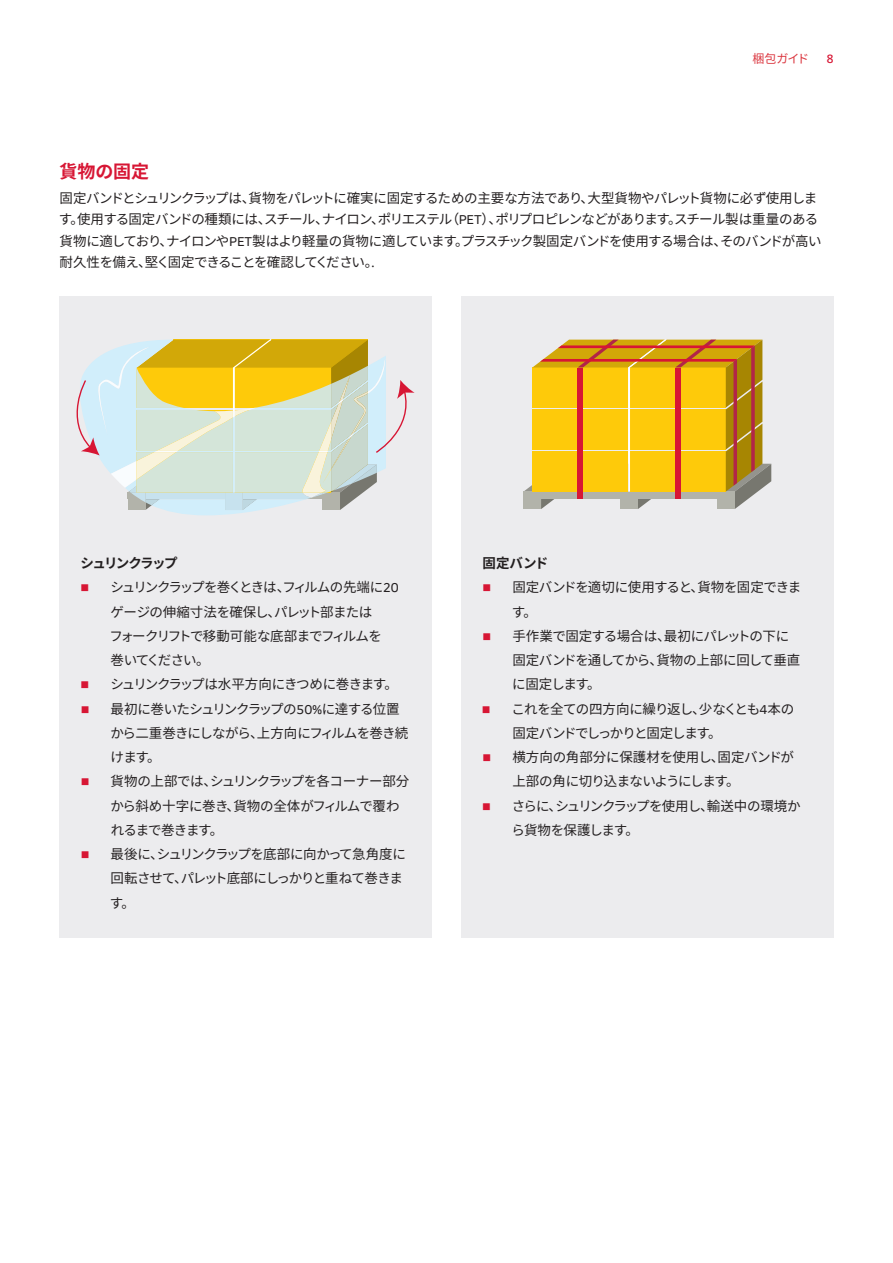
<style>
.page{position:relative;width:893px;height:1263px;background:#fff}
.page>*{position:absolute;margin:0;border:0;box-sizing:border-box;transform-origin:0 0}
.t1{font:700 18px "Noto Sans CJ Kjp";color:#d71634}
.t2{font:13.5px/24.3px "Noto Sans CJ Kjp";letter-spacing:-.055em;color:#231f20}
.t3{font:13.5px/24.3px "Noto Sans CJ Kjp";letter-spacing:-.075em;color:#231f20}
.t4{font:13.5px/24.3px "Noto Sans CJ Kjp";letter-spacing:-.035em;color:#231f20}
.t5{font:13.5px/24.3px "Noto Sans CJ Kjp";letter-spacing:-.025em;color:#231f20}
.t6{font:700 13.5px "Noto Sans CJ Kjp";letter-spacing:-.115em;color:#231f20}
.t7{font:12px "Noto Sans CJ Kjp";letter-spacing:-.04em;color:#db3740}
.t8{font:12px "Frutiger LT Std";color:#d71634}
.s1{font-family:"Delivery"}
.s2{color:#d71634}
</style>
<div class="page">
<div style="left:60px;top:297px;width:372px;height:641px;background:#ececee"></div>
<svg style="left:76px;top:340px;width:339px;height:175px"></svg>
<div style="left:461px;top:297px;width:372px;height:641px;background:#ececee"></div>
<svg style="left:523px;top:340px;width:248px;height:169px;background:#e5b336"></svg>
<p class="t7" style="left:752px;top:51px;width:58px">梱包ガイド</p>
<p class="t8" style="left:827px;top:52px;width:8px">8</p>
<h1 class="t1" style="left:60px;top:161px;width:91px">貨物の固定</h1>
<p class="t2" style="left:59px;top:188px;width:764px;line-height:21.3px">固定バンドとシュリンクラップは、貨物をパレットに確実に固定するための主要な方法であり、大型貨物やパレット貨物に必ず使用します。使用する固定バンドの種類には、スチール、ナイロン、ポリエステル（<span class="s1">PET</span>）、ポリプロピレンなどがあります。スチール製は重量のある貨物に適しており、ナイロンや<span class="s1">PET</span>製はより軽量の貨物に適しています。プラスチック製固定バンドを使用する場合は、そのバンドが高い耐久性を備え、堅く固定できることを確認してください。<span class="s1">.</span></p>
<p class="t6" style="left:81px;top:555px;width:99px">シュリンクラップ</p>
<p class="t3" style="left:110px;top:575px;width:291px;text-indent:-29px"><span class="s2">■</span> シュリンクラップを巻くときは、フィルムの先端に<span class="s1">20</span>ゲージの伸縮寸法を確保し、パレット部または<br>フォークリフトで移動可能な底部までフィルムを<br>巻いてください。</p>
<p class="t3" style="left:81px;top:672px;width:319px"><span class="s2">■</span> シュリンクラップは水平方向にきつめに巻きます。</p>
<p class="t2" style="left:110px;top:697px;width:299px;text-indent:-30px"><span class="s2">■</span> 最初に巻いたシュリンクラップの<span class="s1">50%</span>に達する位置から二重巻きにしながら、上方向にフィルムを巻き続けます。</p>
<p class="t2" style="left:110px;top:770px;width:301px;text-indent:-30px"><span class="s2">■</span> 貨物の上部では、シュリンクラップを各コーナー部分から斜め十字に巻き、貨物の全体がフィルムで覆われるまで巻きます。</p>
<p class="t3" style="left:110px;top:842px;width:298px;text-indent:-29px"><span class="s2">■</span> 最後に、シュリンクラップを底部に向かって急角度に回転させて、パレット底部にしっかりと重ねて巻きます。</p>
<p class="t6" style="left:483px;top:555px;width:67px">固定バンド</p>
<p class="t4" style="left:512px;top:575px;width:291px;text-indent:-29px"><span class="s2">■</span> 固定バンドを適切に使用すると、貨物を固定できます。</p>
<p class="t4" style="left:512px;top:624px;width:290px;text-indent:-30px"><span class="s2">■</span> 手作業で固定する場合は、最初にパレットの下に固定バンドを通してから、貨物の上部に回して垂直に固定します。</p>
<p class="t2" style="left:512px;top:697px;width:283px;text-indent:-31px"><span class="s2">■</span> これを全ての四方向に繰り返し、少なくとも<span class="s1">4</span>本の固定バンドでしっかりと固定します。</p>
<p class="t5" style="left:512px;top:745px;width:283px;text-indent:-30px"><span class="s2">■</span> 横方向の角部分に保護材を使用し、固定バンドが上部の角に切り込まないようにします。</p>
<p class="t2" style="left:511px;top:794px;width:291px;text-indent:-29px"><span class="s2">■</span> さらに、シュリンクラップを使用し、輸送中の環境から貨物を保護します。</p>
</div>
